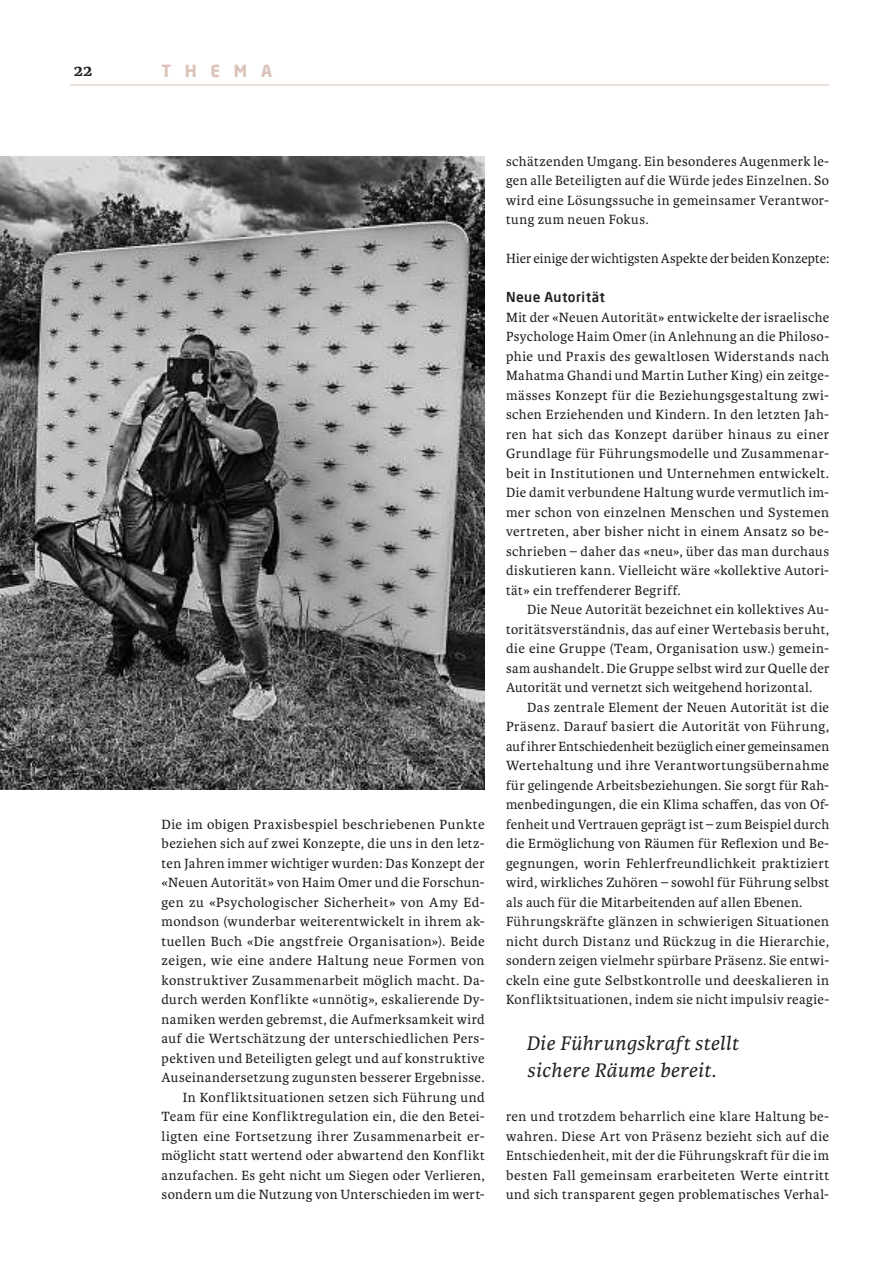
<style>
.page{position:relative;width:893px;height:1263px;background:#fff}
.page>*{position:absolute;margin:0;border:0;box-sizing:border-box;transform-origin:0 0}
.t1{font:italic 21px/27px "Karmina Basic";letter-spacing:.015em;color:#231f20}
.t2{font:700 18px "Karmina Basic";color:#231f20}
.t3{font:700 16.5px "Neo Sans Pro";letter-spacing:.83em;color:#dbc3b9}
.t4{font:14.25px/19.5px "Karmina Basic";letter-spacing:.025em;color:#231f20;text-align:justify}
.t5{font:14.25px "Karmina Basic";letter-spacing:.005em;color:#231f20}
.t6{font:500 13.5px "Neo Sans Pro";letter-spacing:.035em;color:#231f20}
</style>
<div class="page">
<hr style="left:70px;top:85px;width:759px;height:1px;background:#dbc3b9">
<img style="left:0;top:156px;width:485px;height:634px">
<p class="t2" style="left:74px;top:64px;width:20px">22</p>
<p class="t3" style="left:162px;top:60px;width:112px">THEMA</p>
<p class="t4" style="left:162px;top:814px;width:325px;text-align:right">Die im obigen Praxisbespiel beschriebenen Punkte beziehen sich auf zwei Konzepte, die uns in den letz&shy;ten Jahren immer wichtiger wurden: Das Konzept der «Neuen Autorität» von Haim Omer und die Forschun&shy;gen zu «Psychologischer Sicherheit» von Amy Ed&shy;mondson (wunderbar weiterentwickelt in ihrem ak&shy;tuellen Buch «Die angstfreie Organisation»). Beide zeigen, wie eine andere Haltung neue Formen von konstruktiver Zusammenarbeit möglich macht. Da&shy;durch werden Konflikte «unnötig», eskalierende Dy&shy;namiken werden gebremst, die Aufmerksamkeit wird auf die Wertschätzung der unterschiedlichen Pers&shy;pektiven und Beteiligten gelegt und auf konstruktive Auseinandersetzung zugunsten besserer Ergebnisse.<br>In Konfliktsituationen setzen sich Führung und Team für eine Konfliktregulation ein, die den Betei&shy;ligten eine Fortsetzung ihrer Zusammenarbeit er&shy;möglicht statt wertend oder abwartend den Konflikt anzufachen. Es geht nicht um Siegen oder Verlieren, sondern um die Nutzung von Unterschieden im wert-</p>
<p class="t4" style="left:506px;top:151px;width:325px">schätzenden Umgang. Ein besonderes Augenmerk le&shy;gen alle Beteiligten auf die Würde jedes Einzelnen. So wird eine Lösungssuche in gemeinsamer Verantwor&shy;tung zum neuen Fokus.</p>
<p class="t5" style="left:506px;top:250px;width:325px">Hier einige der wichtigstenAspekte der beiden Konzepte:</p>
<p class="t6" style="left:506px;top:289px;width:101px">Neue Autorität</p>
<p class="t4" style="left:506px;top:307px;width:325px">Mit der «Neuen Autorität» entwickelte der israelische Psychologe Haim Omer (in Anlehnung an die Philoso&shy;phie und Praxis des gewaltlosen Widerstands nach Mahatma Ghandi und Martin Luther King) ein zeitge&shy;mässes Konzept für die Beziehungsgestaltung zwi&shy;schen Erziehenden und Kindern. In den letzten Jah&shy;ren hat sich das Konzept darüber hinaus zu einer Grundlage für Führungsmodelle und Zusammenar&shy;beit in Institutionen und Unternehmen entwickelt.<br>Die damit verbundene Haltung wurde vermutlich im&shy;mer schon von einzelnen Menschen und Systemen vertreten, aber bisher nicht in einem Ansatz so be&shy;schrieben – daher das «neu», über das man durchaus diskutieren kann. Vielleicht wäre «kollektive Autori&shy;tät» ein treffenderer Begriff.</p>
<p class="t4" style="left:506px;top:599px;width:325px;text-indent:21px">Die Neue Autorität bezeichnet ein kollektives Au&shy;toritätsverständnis, das auf einer Wertebasis beruht, die eine Gruppe (Team, Organisation usw.) gemein&shy;sam aushandelt. Die Gruppe selbst wird zur Quelle der Autorität und vernetzt sich weitgehend horizontal.</p>
<p class="t4" style="left:506px;top:697px;width:325px;text-align:left;text-indent:21px">Das zentrale Element der Neuen Autorität ist die Präsenz. Darauf basiert die Autorität von Führung, aufihrer Entschiedenheit bezüglich einer gemeinsamen Wertehaltung und ihre Verantwortungsübernahme für gelingende Arbeitsbeziehungen. Sie sorgt für Rah&shy;menbedingungen, die ein Klima schaffen, das von Of&shy;fenheit und Vertrauen geprägt ist – zum Beispiel durch die Ermöglichung von Räumen für Reflexion und Be&shy;gegnungen, worin Fehlerfreundlichkeit praktiziert wird, wirkliches Zuhören – sowohl für Führung selbst als auch für die Mitarbeitenden auf allen Ebenen.<br>Führungskräfte glänzen in schwierigen Situationen nicht durch Distanz und Rückzug in die Hierarchie, sondern zeigen vielmehr spürbare Präsenz. Sie entwi&shy;ckeln eine gute Selbstkontrolle und deeskalieren in Konfliktsituationen, indem sie nicht impulsiv reagie-</p>
<h1 class="t1" style="left:526px;top:1030px;width:214px">Die Führungskraft stellt sichere Räume bereit.</h1>
<p class="t4" style="left:506px;top:1106px;width:325px">ren und trotzdem beharrlich eine klare Haltung be&shy;wahren. Diese Art von Präsenz bezieht sich auf die Entschiedenheit, mit der die Führungskraft für die im besten Fall gemeinsam erarbeiteten Werte eintritt und sich transparent gegen problematisches Verhal-</p>
</div>
